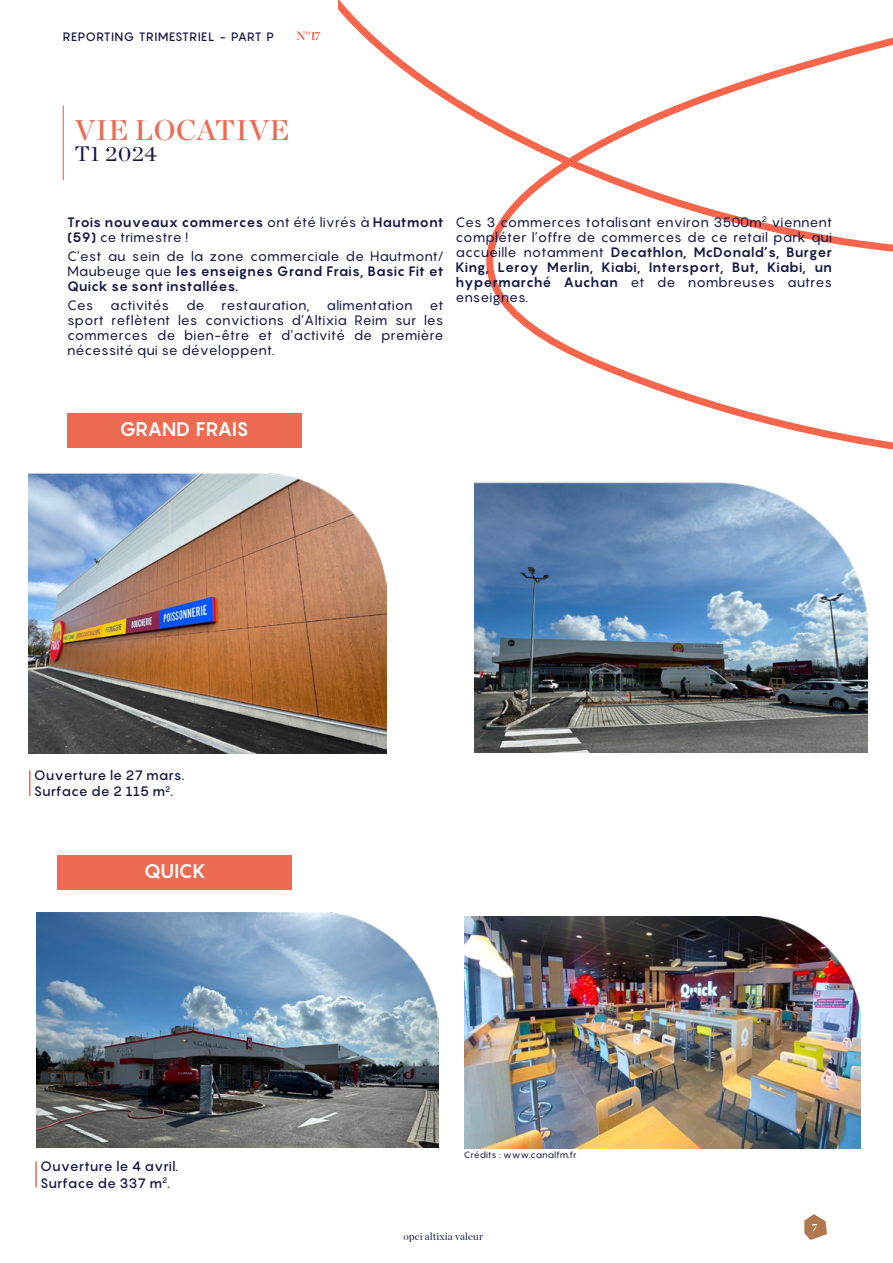
<style>
.page{position:relative;width:893px;height:1263px;background:#fff}
.page>*{position:absolute;margin:0;border:0;box-sizing:border-box;transform-origin:0 0}
.t1{font:28.5px "Chronicle Display Semi";letter-spacing:.025em;color:#ed6a53}
.t2{font:21px "Chronicle Display";letter-spacing:.03em;color:#121746;scale:1.05 1}
.t3{font:700 19.5px "Pangram";color:#fff}
.t4{font:13.5px/15px "Pangram";color:#121746;text-align:justify}
.t5{font:700 13.5px/15px "Pangram";color:#121746}
.t6{font:500 13.5px/16.2px "Pangram";color:#121746}
.t7{font:500 12px "Pangram";letter-spacing:.035em;color:#121746}
.t8{font:700 12px "Chronicle Display";color:#ed6a53}
.t9{font:10.5px "Chronicle Display";letter-spacing:.01em;color:#121746}
.t10{font:700 10.5px "Chronicle Display";color:#fff}
.t11{font:9px "Pangram";color:#121746}
.s1{font-weight:400}
.s2{font-weight:700}
</style>
<div class="page">
<svg style="left:804px;top:1214px;width:23px;height:26px"></svg>
<hr style="left:63px;top:105px;width:1px;height:75px;background:#ed6a53">
<div style="left:67px;top:413px;width:234px;height:35px;background:#ed6a53"></div>
<hr style="left:29px;top:770px;width:2px;height:26px;background:#f5664d">
<img style="left:28px;top:474px;width:358px;height:280px">
<img style="left:475px;top:482px;width:393px;height:271px">
<svg style="left:338px;top:0;width:555px;height:450px"></svg>
<div style="left:58px;top:855px;width:234px;height:35px;background:#ed6a53"></div>
<hr style="left:35px;top:1161px;width:2px;height:26px;background:#f5664d">
<img style="left:36px;top:912px;width:402px;height:236px">
<img style="left:464px;top:917px;width:396px;height:231px">
<p class="t7" style="left:63px;top:29px;width:213px">REPORTING TRIMESTRIEL - PART P</p>
<p class="t8" style="left:296px;top:26px;width:28px">N°16</p>
<p class="t8" style="left:314px;top:27px;width:8px">7</p>
<h1 class="t1" style="left:75px;top:108px;width:216px">VIE LOCATIVE</h1>
<h2 class="t2" style="left:75px;top:138px;width:80px">T1 2024</h2>
<p class="t5" style="left:67px;top:214px;width:378px">Trois nouveaux commerces <span class="s1">ont été livrés à</span> Hautmont (59) <span class="s1">ce trimestre !</span></p>
<p class="t5" style="left:67px;top:248px;width:378px;text-align:justify"><span class="s1">C’est au sein de la zone commerciale de Hautmont/ Maubeuge que</span> les enseignes Grand Frais, Basic Fit et Quick se sont installées.</p>
<p class="t4" style="left:67px;top:298px;width:378px">Ces activités de restauration, alimentation et sport reflètent les convictions d’Altixia Reim sur les commerces de bien-être et d’activité de première nécessité qui se développent.</p>
<p class="t4" style="left:455px;top:214px;width:378px">Ces 3 commerces totalisant environ 3500m<sup>2</sup> viennent compléter l’offre de commerces de ce retail park qui accueille notamment <span class="s2">Decathlon, McDonald’s, Burger King, Leroy Merlin, Kiabi, Intersport, But, Kiabi, un hypermarché Auchan</span> et de nombreuses autres enseignes.</p>
<h3 class="t3" style="left:119px;top:416px;width:15px">GRAND</h3>
<h3 class="t3" style="left:196px;top:416px;width:12px">FRAIS</h3>
<p class="t6" style="left:34px;top:767px;width:152px">Ouverture le 27 mars.<br>Surface de 2 115 m<sup>2</sup>.</p>
<h3 class="t3" style="left:144px;top:858px;width:13px">QUIC</h3>
<h3 class="t3" style="left:192px;top:858px;width:15px">K</h3>
<p class="t6" style="left:40px;top:1158px;width:139px">Ouverture le 4 avril.<br>Surface de 337 m<sup>2</sup>.</p>
<p class="t11" style="left:464px;top:1148px;width:114px">Crédits : www.canalfm.fr</p>
<p class="t9" style="left:404px;top:1228px;width:81px">opci altixia valeur</p>
<p class="t10" style="left:812px;top:1218px;width:7px">7</p>
</div>
